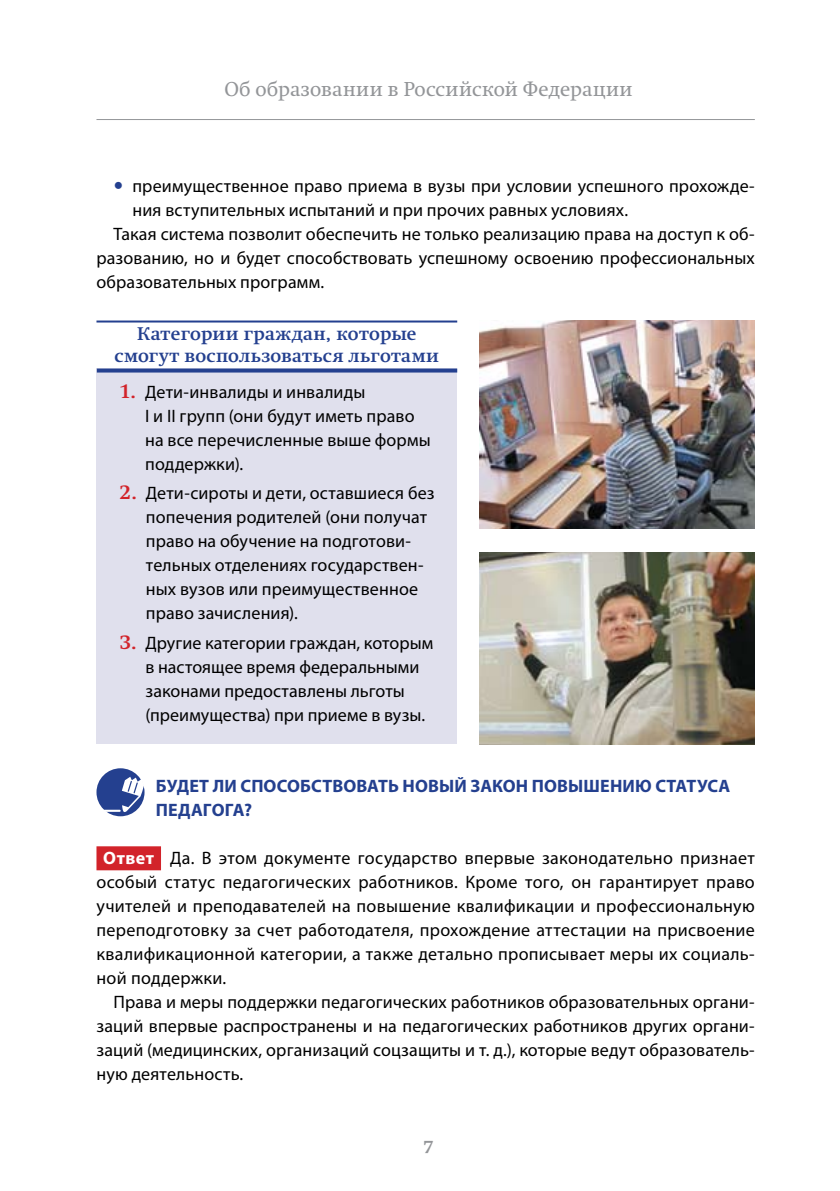
<style>
.page{position:relative;width:840px;height:1191px;background:#fff}
.page>*{position:absolute;margin:0;border:0;box-sizing:border-box;transform-origin:0 0}
.t1{font:20px "Swift C";letter-spacing:.01em;color:#939598}
.t2{font:18px/24px "Myriad Pro";letter-spacing:.01em;color:#000}
.t3{font:700 18px/24px "Myriad Pro";letter-spacing:.005em;color:#24408f}
.t4{font:700 18px/22px "Swift C";letter-spacing:.025em;color:#24408f;text-align:center}
.s1{font-family:"Swift C";font-weight:700;font-size:20px;color:#d2232a}
.s2{font-weight:700;color:#fff}
</style>
<div class="page">
<hr style="left:96px;top:119px;width:658px;height:1px;background:#939598">
<img style="left:479px;top:320px;width:275px;height:208px">
<div style="left:96px;top:368px;width:361px;height:376px;background:#e0e0ed"></div>
<hr style="left:96px;top:320px;width:361px;height:2px;background:#24408f">
<svg style="left:97px;top:368px;width:360px;height:4px"></svg>
<img style="left:479px;top:552px;width:275px;height:192px">
<div style="left:96px;top:846px;width:65px;height:24px;background:#d2232a"></div>
<div style="left:96px;top:768px;width:48px;height:48px;background:#24408f;border-radius:50%"></div>
<svg style="left:103px;top:776px;width:41px;height:36px"></svg>
<p class="t1" style="left:224px;top:77px;width:409px">Об образовании в Российской Федерации</p>
<p class="t2" style="left:132px;top:174px;width:623px">преимущественное право приема в вузы при условии успешного прохожде-</p>
<p class="t2" style="left:132px;top:198px;width:497px">ния вступительных испытаний и при прочих равных условиях.</p>
<p class="t2" style="left:113px;top:222px;width:642px">Такая система позволит обеспечить не только реализацию права на доступ к об-</p>
<p class="t2" style="left:96px;top:246px;width:659px">разованию, но и будет способствовать успешному освоению профессиональных</p>
<p class="t2" style="left:96px;top:270px;width:229px">образовательных программ.</p>
<p class="t4" style="left:114px;top:323px;width:326px">Категории граждан, которые смогут воспользоваться льготами</p>
<p class="t2" style="left:145px;top:379px;width:287px;text-indent:-26px"><span class="s1">1.</span> Дети-инвалиды и инвалиды<br>I и II групп (они будут иметь право на все перечисленные выше формы поддержки).</p>
<p class="t2" style="left:146px;top:481px;width:290px;text-indent:-26px"><span class="s1">2.</span> Дети-сироты и дети, оставшиеся без попечения родителей (они получат право на обучение на подготови&shy;тельных отделениях государствен&shy;ных вузов или преимущественное право зачисления).</p>
<p class="t2" style="left:145px;top:631px;width:289px;text-indent:-26px"><span class="s1">3.</span> Другие категории граждан, которым в настоящее время федеральными законами предоставлены льготы (преимущества) при приеме в вузы.</p>
<p class="t3" style="left:156px;top:773px;width:575px">Будет ли способствовать новый закон повышению статуса педагога?</p>
<p class="t2" style="left:103px;top:846px;width:652px"><span class="s2">Ответ</span> Да. В этом документе государство впервые законодательно признает</p>
<p class="t2" style="left:96px;top:870px;width:659px">особый статус педагогических работников. Кроме того, он гарантирует право</p>
<p class="t2" style="left:96px;top:894px;width:659px">учителей и преподавателей на повышение квалификации и профессиональную</p>
<p class="t2" style="left:96px;top:918px;width:659px">переподготовку за счет работодателя, прохождение аттестации на присвоение</p>
<p class="t2" style="left:96px;top:942px;width:659px">квалификационной категории, а также детально прописывает меры их социаль-</p>
<p class="t2" style="left:96px;top:966px;width:131px">ной поддержки.</p>
<p class="t2" style="left:113px;top:990px;width:642px">Права и меры поддержки педагогических работников образовательных органи-</p>
<p class="t2" style="left:96px;top:1014px;width:659px">заций впервые распространены и на педагогических работников других органи-</p>
<p class="t2" style="left:96px;top:1038px;width:659px">заций (медицинских, организаций соцзащиты и т. д.), которые ведут образователь-</p>
<p class="t2" style="left:96px;top:1062px;width:148px">ную деятельность.</p>
</div>
